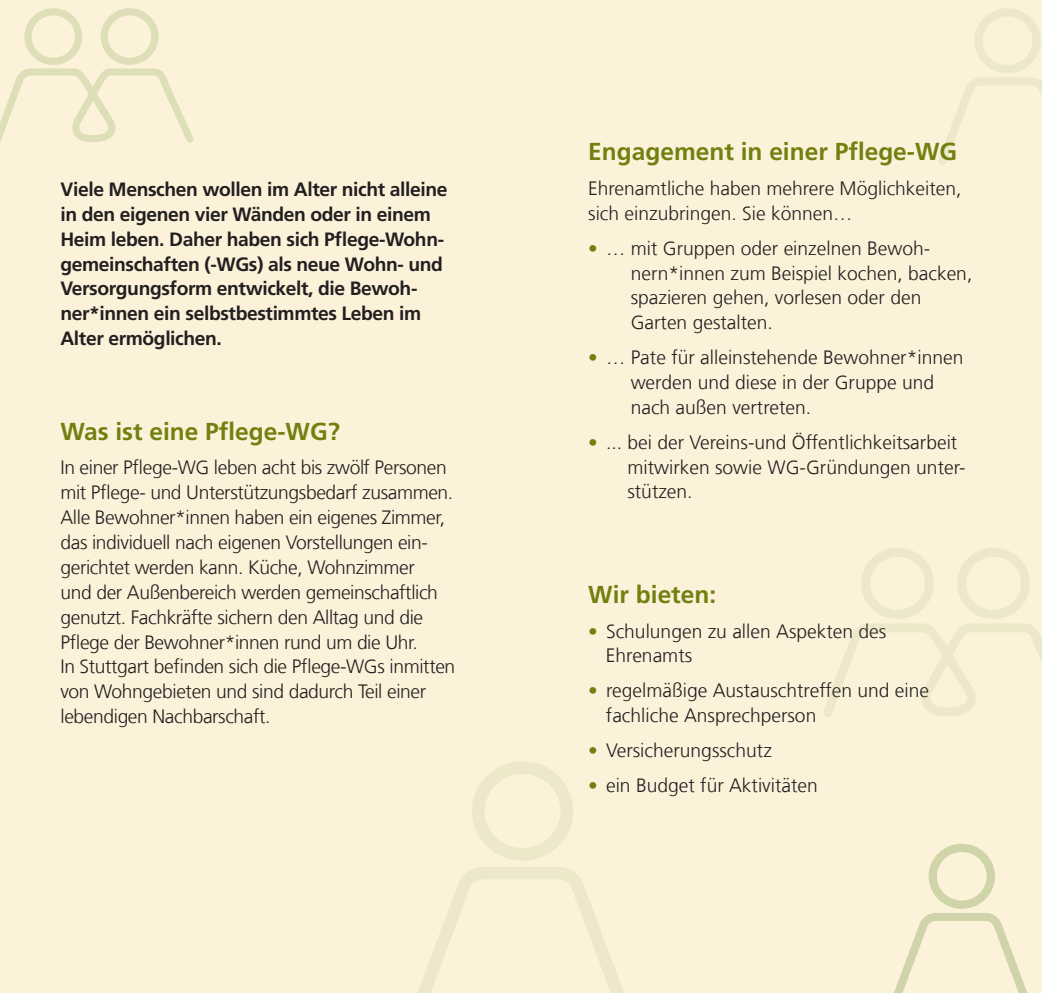
<style>
.page{position:relative;width:1042px;height:993px;background:#fff}
.page>*{position:absolute;margin:0;border:0;box-sizing:border-box;transform-origin:0 0}
.t1{font:700 24.5px "Frutiger LT Com";color:#728010}
.t2{font:300 19.25px/24.8px "Frutiger LT Com";color:#231f20}
.t3{font:300 19.25px/24.8px "Frutiger LT Com";letter-spacing:-.02em;color:#231f20}
.t4{font:700 19.25px/24.8px "Frutiger LT Com";letter-spacing:-.02em;color:#231f20}
.s1{color:#728010}
</style>
<div class="page">
<div style="left:0;top:0;width:1042px;height:992px;background:#fcf2da"></div>
<svg style="left:0;top:8px;width:193px;height:135px"></svg>
<svg style="left:894px;top:843px;width:133px;height:149px"></svg>
<svg style="left:472px;top:761px;width:101px;height:99px"></svg>
<svg style="left:418px;top:867px;width:205px;height:125px"></svg>
<svg style="left:823px;top:548px;width:219px;height:169px"></svg>
<svg style="left:939px;top:8px;width:103px;height:157px"></svg>
<p class="t4" style="left:60px;top:179px;width:388px">Viele Menschen wollen im Alter nicht alleine in den eigenen vier Wänden oder in einem Heim leben. Daher haben sich Pflege-Wohn&shy;gemeinschaften (-WGs) als neue Wohn- und Versorgungsform entwickelt, die Bewoh&shy;ner*innen ein selbstbestimmtes Leben im Alter ermöglichen.</p>
<p class="t1" style="left:60px;top:421px;width:281px">Was ist eine Pflege-WG?</p>
<p class="t3" style="left:60px;top:457px;width:396px">In einer Pflege-WG leben acht bis zwölf Personen mit Pflege- und Unterstützungsbedarf zusammen.<br>Alle Bewohner*innen haben ein eigenes Zimmer, das individuell nach eigenen Vorstellungen ein&shy;gerichtet werden kann. Küche, Wohnzimmer<br>und der Außenbereich werden gemeinschaftlich genutzt. Fachkräfte sichern den Alltag und die Pflege der Bewohner*innen rund um die Uhr.<br>In Stuttgart befinden sich die Pflege-WGs inmitten von Wohngebieten und sind dadurch Teil einer lebendigen Nachbarschaft.</p>
<p class="t1" style="left:588px;top:142px;width:370px">Engagement in einer Pflege-WG</p>
<p class="t2" style="left:588px;top:178px;width:375px">Ehrenamtliche haben mehrere Möglichkeiten, sich einzubringen. Sie können…</p>
<p class="t2" style="left:631px;top:237px;width:343px;text-indent:-42px"><span class="s1">•</span> … mit Gruppen oder einzelnen Bewoh&shy;nern*innen zum Beispiel kochen, backen, spazieren gehen, vorlesen oder den Garten gestalten.</p>
<p class="t2" style="left:631px;top:347px;width:334px;text-indent:-42px"><span class="s1">•</span> … Pate für alleinstehende Bewohner*innen werden und diese in der Gruppe und nach außen vertreten.</p>
<p class="t2" style="left:627px;top:431px;width:339px;text-indent:-39px"><span class="s1">•</span> ... bei der Vereins-und Öffentlichkeitsarbeit mitwirken sowie WG-Gründungen unter&shy;stützen.</p>
<p class="t1" style="left:588px;top:584px;width:129px">Wir bieten:</p>
<p class="t2" style="left:606px;top:620px;width:282px;text-indent:-18px"><span class="s1">•</span> Schulungen zu allen Aspekten des<br>Ehrenamts</p>
<p class="t2" style="left:606px;top:679px;width:325px;text-indent:-18px"><span class="s1">•</span> regelmäßige Austauschtreffen und eine fachliche Ansprechperson</p>
<p class="t2" style="left:588px;top:739px;width:185px"><span class="s1">•</span> Versicherungsschutz</p>
<p class="t2" style="left:588px;top:774px;width:231px"><span class="s1">•</span> ein Budget für Aktivitäten</p>
</div>
